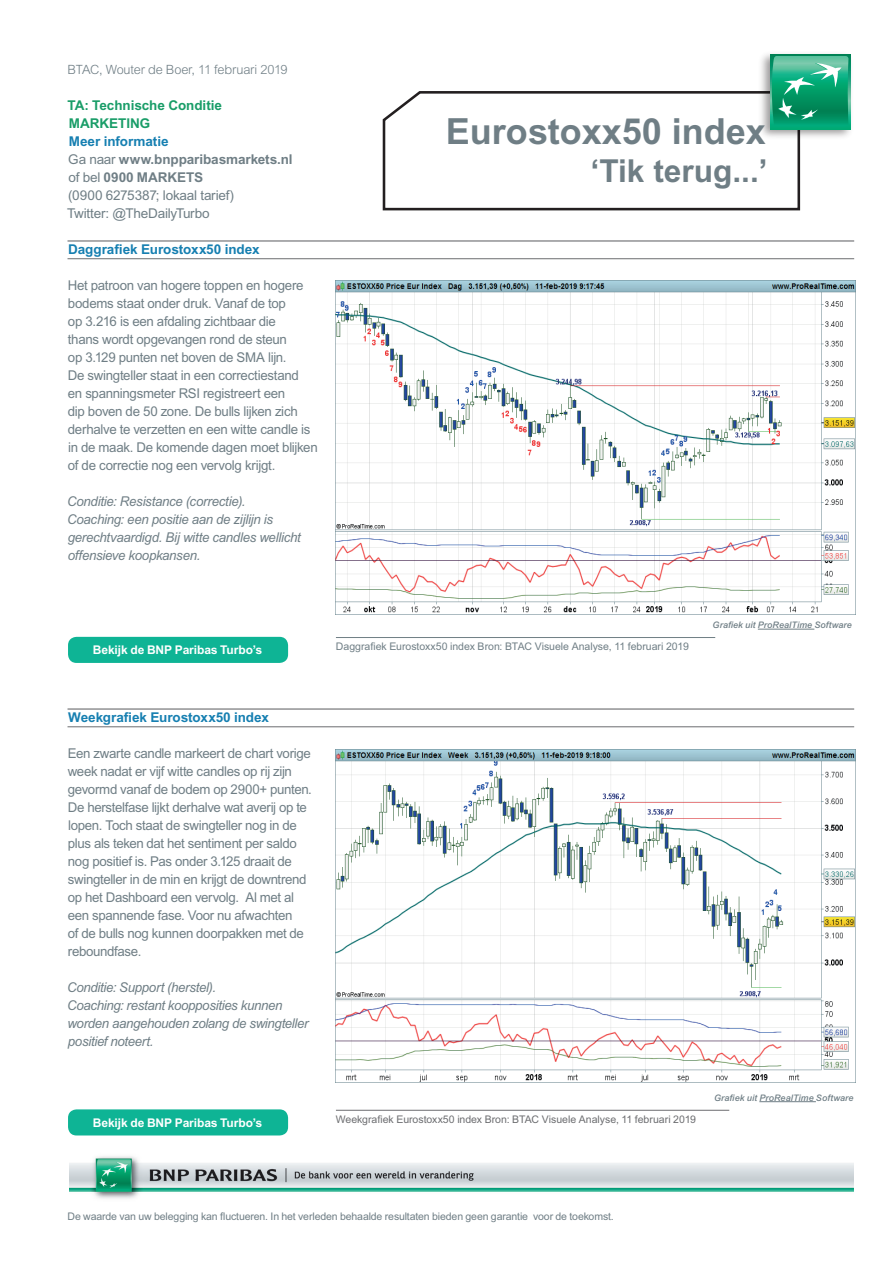
<style>
.page{position:relative;width:893px;height:1263px;background:#fff}
.page>*{position:absolute;margin:0;border:0;box-sizing:border-box;transform-origin:0 0}
.t1{font:700 36px "Arial MT Std";color:#6f7e85}
.t2{font:700 31.65px "Arial MT Std";color:#6f7e85}
.t3{font:13.5px/18px "Arial MT Std";letter-spacing:-.025em;color:#6f7e85}
.t4{font:italic 13.5px/18px "Arial MT Std";letter-spacing:-.02em;color:#6f7e85}
.t5{font:700 13.5px "Arial MT Std";letter-spacing:-.005em;color:#167fb1}
.t6{font:700 13.5px/18px "Arial MT Std";letter-spacing:-.005em;color:#199d68}
.t7{font:300 12.75px "Arial MT Std";letter-spacing:-.01em;color:#6f7e85}
.t8{font:700 12px "Arial MT Std";letter-spacing:-.01em;color:#fff}
.t9{font:10.5px "Arial MT Std";letter-spacing:-.01em;color:#6f7e85}
.t10{font:10.5px "Arial MT Std";color:#6c6d70}
.t11{font:italic 500 9px "Arial MT Std";letter-spacing:.01em;color:#6f7e85}
.s1{font-weight:700;color:#167fb1}
.s2{font-weight:700}
</style>
<div class="page">
<hr style="left:68px;top:240px;width:786px;height:2px;background:#6c6d70">
<hr style="left:68px;top:258px;width:786px;height:1px;background:#6c6d70">
<hr style="left:68px;top:708px;width:786px;height:2px;background:#6c6d70">
<hr style="left:68px;top:726px;width:786px;height:1px;background:#6c6d70">
<img style="left:336px;top:281px;width:519px;height:332px">
<img style="left:336px;top:749px;width:519px;height:334px">
<hr style="left:336px;top:637px;width:379px;height:1px;background:#6f7e85">
<hr style="left:336px;top:1110px;width:393px;height:1px;background:#6c6d70">
<div style="left:68px;top:637px;width:220px;height:26px;background:#0eb495;border-radius:9px"></div>
<div style="left:68px;top:1109px;width:220px;height:26px;background:#0eb495;border-radius:9px"></div>
<img style="left:70px;top:1156px;width:783px;height:43px">
<svg style="left:382px;top:91px;width:419px;height:120px"></svg>
<img style="left:756px;top:54px;width:95px;height:89px">
<svg style="left:770px;top:55px;width:80px;height:74px"></svg>
<svg style="left:772px;top:56px;width:76px;height:71px"></svg>
<hr style="left:759px;top:1101px;width:57px;height:1px;background:#6f7e85">
<hr style="left:758px;top:629px;width:56px;height:1px;background:#6f7e85">
<p class="t7" style="left:68px;top:62px;width:222px">BTAC, Wouter de Boer, 11 februari 2019</p>
<p class="t6" style="left:68px;top:96px;width:156px">TA: Technische Conditie<br>MARKETING</p>
<p class="t3" style="left:67px;top:132px;width:227px"><span class="s1">Meer informatie<br></span>Ga naar <span class="s2">www.bnpparibasmarkets.nl </span>of bel <span class="s2">0900 MARKETS<br></span>(0900 6275387; lokaal tarief)<br>Twitter: @TheDailyTurbo</p>
<p class="t5" style="left:68px;top:242px;width:193px">Daggrafiek Eurostoxx50 index</p>
<p class="t3" style="left:68px;top:276px;width:251px">Het patroon van hogere toppen en hogere bodems staat onder druk. Vanaf de top<br>op 3.216 is een afdaling zichtbaar die<br>thans wordt opgevangen rond de steun<br>op 3.129 punten net boven de SMA lijn.<br>De swingteller staat in een correctiestand<br>en spanningsmeter RSI registreert een<br>dip boven de 50 zone. De bulls lijken zich derhalve te verzetten en een witte candle is in de maak. De komende dagen moet blijken of de correctie nog een vervolg krijgt.</p>
<p class="t4" style="left:67px;top:492px;width:235px">Conditie: Resistance (correctie).<br>Coaching: een positie aan de zijlijn is gerechtvaardigd. Bij witte candles wellicht offensieve koopkansen.</p>
<h1 class="t1" style="left:446px;top:110px;width:322px">Eurostoxx50 index</h1>
<h2 class="t2" style="left:591px;top:152px;width:179px">‘Tik terug...’</h2>
<p class="t8" style="left:93px;top:643px;width:171px">Bekijk de BNP Paribas Turbo’s</p>
<p class="t5" style="left:68px;top:710px;width:202px">Weekgrafiek Eurostoxx50 index</p>
<p class="t3" style="left:68px;top:744px;width:246px">Een zwarte candle markeert de chart vorige week nadat er vijf witte candles op rij zijn gevormd vanaf de bodem op 2900+ punten.<br>De herstelfase lijkt derhalve wat averij op te lopen. Toch staat de swingteller nog in de plus als teken dat het sentiment per saldo nog positief is. Pas onder 3.125 draait de swingteller in de min en krijgt de downtrend op het Dashboard een vervolg. Al met al een spannende fase. Voor nu afwachten<br>of de bulls nog kunnen doorpakken met de reboundfase.</p>
<p class="t4" style="left:67px;top:978px;width:243px">Conditie: Support (herstel).<br>Coaching: restant koopposities kunnen worden aangehouden zolang de swingteller positief noteert.</p>
<p class="t8" style="left:93px;top:1116px;width:171px">Bekijk de BNP Paribas Turbo’s</p>
<p class="t9" style="left:336px;top:641px;width:354px">Daggrafiek Eurostoxx50 index Bron: BTAC Visuele Analyse, 11 februari 2019</p>
<p class="t11" style="left:713px;top:620px;width:141px">Grafiek uit ProRealTime Software</p>
<p class="t10" style="left:336px;top:1113px;width:362px">Weekgrafiek Eurostoxx50 index Bron: BTAC Visuele Analyse, 11 februari 2019</p>
<p class="t11" style="left:714px;top:1092px;width:141px">Grafiek uit ProRealTime Software</p>
<p class="t9" style="left:68px;top:1211px;width:548px">De waarde van uw belegging kan fluctueren. In het verleden behaalde resultaten bieden geen garantie voor de toekomst.</p>
</div>
